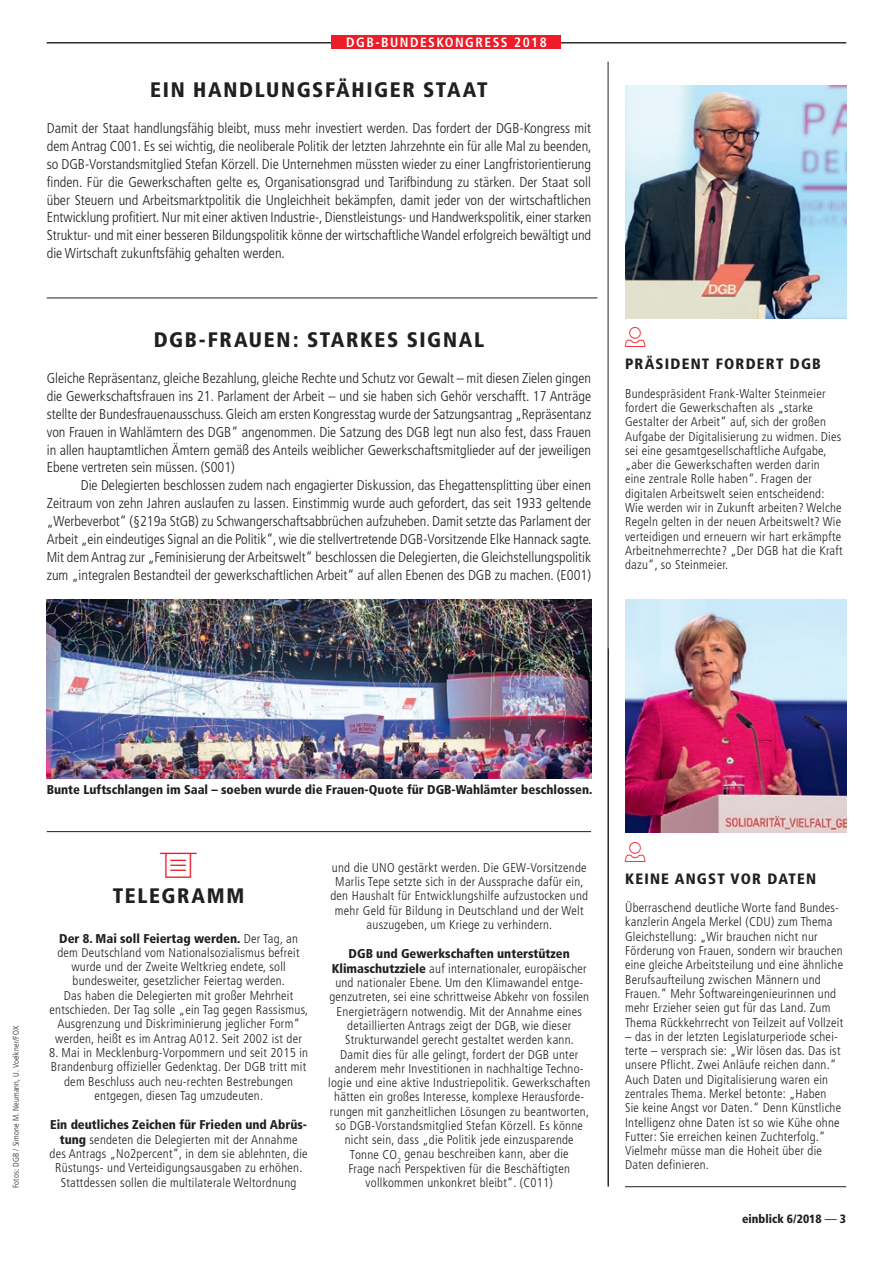
<style>
.page{position:relative;width:893px;height:1263px;background:#fff}
.page>*{position:absolute;margin:0;border:0;box-sizing:border-box;transform-origin:0 0}
.t1{font:900 condensed 21px "Frutiger";letter-spacing:.075em;color:#231f20}
.t2{font:900 condensed 15px "Frutiger";letter-spacing:.08em;color:#231f20}
.t3{font:300 condensed 14.25px/17.9px "Frutiger";color:#231f20;text-align:justify}
.t4{font:700 condensed 13.5px "Frutiger";letter-spacing:.11em;color:#fff}
.t5{font:300 condensed 12.75px/14.2px "Frutiger";letter-spacing:.02em;color:#231f20;text-align:center}
.t6{font:900 condensed 12.75px "Frutiger";color:#231f20}
.t7{font:900 condensed 12px "Frutiger";color:#231f20}
.t8{font:300 condensed 8.25px "Frutiger";letter-spacing:.02em;color:#231f20}
.s1{font-weight:900}
.s2{font-weight:400}
</style>
<div class="page">
<hr style="left:625px;top:1186px;width:221px;height:1px;background:#231f20">
<hr style="left:608px;top:62px;width:1px;height:1124px;background:#231f20">
<img style="left:625px;top:85px;width:221px;height:234px">
<img style="left:625px;top:600px;width:221px;height:232px">
<hr style="left:47px;top:298px;width:550px;height:1px;background:#231f20">
<hr style="left:47px;top:831px;width:544px;height:1px;background:#231f20">
<img style="left:47px;top:600px;width:544px;height:178px">
<hr style="left:47px;top:43px;width:799px;height:1px;background:#231f20">
<div style="left:332px;top:35px;width:229px;height:13px;background:#ee1c28"></div>
<p class="t4" style="left:346px;top:34px;width:202px">DGB-BUNDESKONGRESS 2018</p>
<h1 class="t1" style="left:150px;top:77px;width:160px">Ein handlungsf</h1>
<h1 class="t1" style="left:336px;top:77px;width:153px">ähiger Staat</h1>
<p class="t3" style="left:47px;top:119px;width:546px">Damit der Staat handlungsfähig bleibt, muss mehr investiert werden. Das fordert der DGB-Kongress mit dem Antrag C001. Es sei wichtig, die neoliberale Politik der letzten Jahrzehnte ein für alle Mal zu beenden, so DGB-Vorstandsmitglied Stefan Körzell. Die Unternehmen müssten wieder zu einer Langfristorientierung finden. Für die Gewerkschaften gelte es, Organisationsgrad und Tarifbindung zu stärken. Der Staat soll über Steuern und Arbeitsmarktpolitik die Ungleichheit bekämpfen, damit jeder von der wirtschaftlichen Entwicklung profitiert. Nur mit einer aktiven Industrie-, Dienstleistungs- und Handwerkspolitik, einer starken Struktur- und mit einer besseren Bildungspolitik könne der wirtschaftliche Wandel erfolgreich bewältigt und die Wirtschaft zukunftsfähig gehalten werden.</p>
<h1 class="t1" style="left:154px;top:327px;width:81px">DGB-Frau</h1>
<h1 class="t1" style="left:264px;top:327px;width:83px">en: Stark</h1>
<h1 class="t1" style="left:375px;top:327px;width:111px">es Signal</h1>
<p class="t3" style="left:47px;top:369px;width:546px">Gleiche Repräsentanz, gleiche Bezahlung, gleiche Rechte und Schutz vor Gewalt – mit diesen Zielen gingen die Gewerkschaftsfrauen ins 21. Parlament der Arbeit – und sie haben sich Gehör verschafft. 17 Anträge stellte der Bundesfrauenausschuss. Gleich am ersten Kongresstag wurde der Satzungsantrag „Repräsentanz von Frauen in Wahlämtern des DGB“ angenommen. Die Satzung des DGB legt nun also fest, dass Frauen in allen hauptamtlichen Ämtern gemäß des Anteils weiblicher Gewerkschaftsmitglieder auf der jeweiligen Ebene vertreten sein müssen. (S001)</p>
<p class="t3" style="left:47px;top:477px;width:546px;text-indent:34px">Die Delegierten beschlossen zudem nach engagierter Diskussion, das Ehegattensplitting über einen Zeitraum von zehn Jahren auslaufen zu lassen. Einstimmig wurde auch gefordert, das seit 1933 geltende „Werbeverbot“ (§219a StGB) zu Schwangerschaftsabbrüchen aufzuheben. Damit setzte das Parlament der Arbeit „ein eindeutiges Signal an die Politik“, wie die stellvertretende DGB-Vorsitzende Elke Hannack sagte.<br>Mit dem Antrag zur „Feminisierung der Arbeitswelt“ beschlossen die Delegierten, die Gleichstellungspolitik zum „integralen Bestandteil der gewerkschaftlichen Arbeit“ auf allen Ebenen des DGB zu machen. (E001)</p>
<p class="t2" style="left:625px;top:355px;width:197px">Präsident fordert DGB</p>
<p class="t5" style="left:625px;top:386px;width:219px;text-align:left">Bundespräsident Frank-Walter Steinmeier fordert die Gewerkschaften als „starke Gestalter der Arbeit“ auf, sich der großen Aufgabe der Digitalisierung zu widmen. Dies sei eine gesamtgesellschaftliche Aufgabe, „aber die Gewerkschaften werden darin eine zentrale Rolle haben“. Fragen der digitalen Arbeitswelt seien entscheidend:<br>Wie werden wir in Zukunft arbeiten? Welche Regeln gelten in der neuen Arbeitswelt? Wie verteidigen und erneuern wir hart erkämpfte Arbeitnehmerrechte? „Der DGB hat die Kraft dazu“, so Steinmeier.</p>
<p class="t8" style="left:11px;top:1188px;width:163px;rotate:-90deg">Fotos: DGB / Simone M. Neumann, U. Voelkner/FOX</p>
<p class="t6" style="left:47px;top:782px;width:547px">Bunte Luftschlangen im Saal – soeben wurde die Frauen-Quote für DGB-Wahlämter beschlossen.</p>
<h1 class="t1" style="left:113px;top:883px;width:64px">Telegra</h1>
<h1 class="t1" style="left:207px;top:883px;width:39px">mm</h1>
<p class="t5" style="left:50px;top:931px;width:260px"><span class="s1">Der 8. Mai soll Feiertag werden.</span> Der Tag, an dem Deutschland vom Nationalsozialismus befreit wurde und der Zweite Weltkrieg endete, soll bundesweiter, gesetzlicher Feiertag werden.<br>Das haben die Delegierten mit großer Mehrheit entschieden. Der Tag solle „ein Tag gegen Rassismus, Ausgrenzung und Diskriminierung jeglicher Form“ werden, heißt es im Antrag A012. Seit 2002 ist der</p>
<p class="t5" style="left:49px;top:1045px;width:261px">8. Mai in Mecklenburg-Vorpommern und seit 2015 in Brandenburg offizieller Gedenktag. Der DGB tritt mit dem Beschluss auch neu-rechten Bestrebungen entgegen, diesen Tag umzudeuten.</p>
<p class="t5" style="left:50px;top:1117px;width:260px"><span class="s1">Ein deutliches Zeichen für Frieden und Abrüs&shy;tung</span> sendeten die Delegierten mit der Annahme<br>des Antrags „No2percent“, in dem sie ablehnten, die Rüstungs- und Verteidigungsausgaben zu erhöhen.<br>Stattdessen sollen die multilaterale Weltordnung</p>
<p class="t5" style="left:330px;top:860px;width:259px">und die UNO gestärkt werden. Die GEW-Vorsitzende Marlis Tepe setzte sich in der Aussprache dafür ein, den Haushalt für Entwicklungshilfe aufzustocken und mehr Geld für Bildung in Deutschland und der Welt auszugeben, um Kriege zu verhindern.</p>
<p class="t5" style="left:328px;top:946px;width:263px"><span class="s1">DGB und Gewerkschaften unterstützen Klimaschutzziele</span> auf internationaler, europäischer und nationaler Ebene. Um den Klimawandel entge&shy;genzutreten, sei eine schrittweise Abkehr von fossilen Energieträgern notwendig. Mit der Annahme eines detaillierten Antrags zeigt der DGB, wie dieser Strukturwandel gerecht gestaltet werden kann.<br>Damit dies für alle gelingt, fordert der DGB unter anderem mehr Investitionen in nachhaltige Techno&shy;logie und eine aktive Industriepolitik. Gewerkschaften hätten ein großes Interesse, komplexe Herausforde&shy;rungen mit ganzheitlichen Lösungen zu beantworten, so DGB-Vorstandsmitglied Stefan Körzell. Es könne nicht sein, dass „die Politik jede einzusparende<br>Tonne CO<sub>2</sub> genau beschreiben kann, aber die<br>Frage nach Perspektiven für die Beschäftigten vollkommen unkonkret bleibt“. (C011)</p>
<p class="t2" style="left:625px;top:869px;width:193px">Keine Angst vor Daten</p>
<p class="t5" style="left:625px;top:901px;width:220px;text-align:left">Überraschend deutliche Worte fand Bundes&shy;kanzlerin Angela Merkel (CDU) zum Thema Gleichstellung: „Wir brauchen nicht nur Förderung von Frauen, sondern wir brauchen eine gleiche Arbeitsteilung und eine ähnliche Berufsaufteilung zwischen Männern und Frauen.“ Mehr Softwareingenieurinnen und mehr Erzieher seien gut für das Land. Zum Thema Rückkehrrecht von Teilzeit auf Vollzeit</p>
<p class="t5" style="left:625px;top:1029px;width:218px;text-align:left">– das in der letzten Legislaturperiode schei&shy;terte – versprach sie: „Wir lösen das. Das ist unsere Pflicht. Zwei Anläufe reichen dann.“ Auch Daten und Digitalisierung waren ein zentrales Thema. Merkel betonte: „Haben Sie keine Angst vor Daten.“ Denn Künstliche Intelligenz ohne Daten ist so wie Kühe ohne Futter: Sie erreichen keinen Zuchterfolg.“ Vielmehr müsse man die Hoheit über die Daten definieren.</p>
<p class="t7" style="left:742px;top:1211px;width:106px">einblick 6/2018 <span class="s2">—</span> 3</p>
</div>
